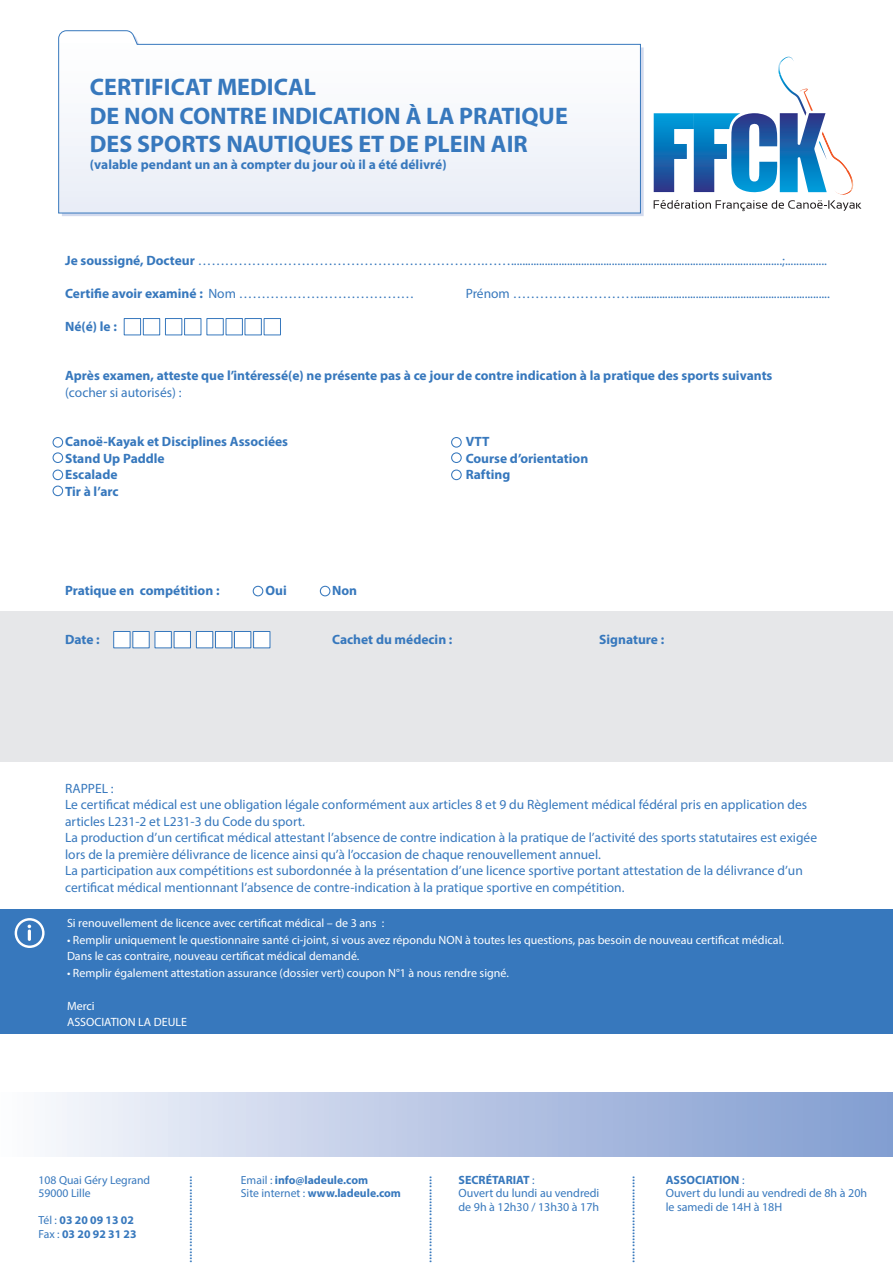
<style>
.page{position:relative;width:893px;height:1263px;background:#fff}
.page>*{position:absolute;margin:0;border:0;box-sizing:border-box;transform-origin:0 0}
.t1{font:700 24px/28.8px "Myriad Pro";color:#3778bd}
.t2{font:15px "Myriad Pro";color:#3778bd}
.t3{font:13.5px/16.5px "Myriad Pro";color:#3778bd}
.t4{font:700 13.5px "Myriad Pro";color:#3778bd}
.t5{font:12px/16.5px "Myriad Pro";color:#fff}
.t6{font:12px/13.5px "Myriad Pro";color:#3778bd}
.t7{font:700 11.7px/13.5px "Myriad Pro";color:#3778bd}
.t8{font:11.7px/13.5px "Myriad Pro";color:#3778bd}
.s1{font-weight:700}
.s2{font-weight:400}
</style>
<div class="page">
<div style="left:0;top:611px;width:893px;height:151px;background:#e6e7e9"></div>
<div style="left:0;top:1093px;width:893px;height:63px;background:linear-gradient(to right,#f9f9fd,#7f9acf)"></div>
<div style="left:53px;top:437px;width:10px;height:11px;border:1px solid #3778bd;border-radius:50%"></div>
<div style="left:53px;top:452px;width:10px;height:11px;border:1px solid #3778bd;border-radius:50%"></div>
<div style="left:53px;top:469px;width:10px;height:11px;border:1px solid #3778bd;border-radius:50%"></div>
<div style="left:451px;top:437px;width:11px;height:11px;border:1px solid #3778bd;border-radius:50%"></div>
<div style="left:451px;top:452px;width:11px;height:11px;border:1px solid #3778bd;border-radius:50%"></div>
<div style="left:451px;top:469px;width:11px;height:11px;border:1px solid #3778bd;border-radius:50%"></div>
<div style="left:53px;top:485px;width:10px;height:11px;border:1px solid #3778bd;border-radius:50%"></div>
<div style="left:320px;top:586px;width:10px;height:10px;border:1px solid #3778bd;border-radius:50%"></div>
<div style="left:253px;top:586px;width:10px;height:10px;border:1px solid #3778bd;border-radius:50%"></div>
<svg style="left:62px;top:47px;width:582px;height:169px;background:#bdcde7"></svg>
<svg style="left:58px;top:30px;width:583px;height:183px"></svg>
<div style="left:113px;top:631px;width:17px;height:17px;background:#fff;border:1px solid #3778bd"></div>
<div style="left:133px;top:631px;width:16px;height:17px;background:#fff;border:1px solid #3778bd"></div>
<div style="left:155px;top:631px;width:17px;height:17px;background:#fff;border:1px solid #3778bd"></div>
<div style="left:174px;top:631px;width:17px;height:17px;background:#fff;border:1px solid #3778bd"></div>
<div style="left:196px;top:631px;width:17px;height:17px;background:#fff;border:1px solid #3778bd"></div>
<div style="left:215px;top:631px;width:17px;height:17px;background:#fff;border:1px solid #3778bd"></div>
<div style="left:234px;top:631px;width:17px;height:17px;background:#fff;border:1px solid #3778bd"></div>
<div style="left:253px;top:631px;width:17px;height:17px;background:#fff;border:1px solid #3778bd"></div>
<div style="left:124px;top:318px;width:17px;height:17px;background:#fff;border:1px solid #3778bd"></div>
<div style="left:143px;top:318px;width:17px;height:17px;background:#fff;border:1px solid #3778bd"></div>
<div style="left:165px;top:318px;width:17px;height:17px;background:#fff;border:1px solid #3778bd"></div>
<div style="left:184px;top:318px;width:17px;height:17px;background:#fff;border:1px solid #3778bd"></div>
<div style="left:207px;top:318px;width:16px;height:17px;background:#fff;border:1px solid #3778bd"></div>
<div style="left:226px;top:318px;width:17px;height:17px;background:#fff;border:1px solid #3778bd"></div>
<div style="left:245px;top:318px;width:17px;height:17px;background:#fff;border:1px solid #3778bd"></div>
<div style="left:264px;top:318px;width:17px;height:17px;background:#fff;border:1px solid #3778bd"></div>
<svg style="left:654px;top:57px;width:207px;height:154px"></svg>
<div style="left:0;top:909px;width:893px;height:125px;background:#3778bd"></div>
<svg style="left:15px;top:918px;width:30px;height:30px"></svg>
<h1 class="t1" style="left:90px;top:72px;width:479px">CERTIFICAT MEDICAL<br>DE NON CONTRE INDICATION À LA PRATIQUE<br>DES SPORTS NAUTIQUES ET DE PLEIN AIR</h1>
<p class="t4" style="left:90px;top:156px;width:358px">(valable pendant un an à compter du jour où il a été délivré)</p>
<p class="t3" style="left:65px;top:252px;width:763px"><span class="s1">Je soussigné, Docteur</span> ……………………………………………………….…….................................................................................................;...............</p>
<p class="t4" style="left:65px;top:284px;width:351px">Certifie avoir examiné : <span class="s2">Nom …………………………………</span></p>
<p class="t3" style="left:466px;top:285px;width:366px">Prénom ………………………......................................................................</p>
<p class="t4" style="left:65px;top:317px;width:53px">Né(é) le :</p>
<p class="t4" style="left:65px;top:367px;width:709px">Après examen, atteste que l’intéressé(e) ne présente pas à ce jour de contre indication à la pratique des sports suivants</p>
<p class="t3" style="left:65px;top:384px;width:118px">(cocher si autorisés) :</p>
<p class="t4" style="left:65px;top:433px;width:225px">Canoë-Kayak et Disciplines Associées</p>
<p class="t4" style="left:466px;top:433px;width:25px">VTT</p>
<p class="t4" style="left:65px;top:449px;width:101px">Stand Up Paddle</p>
<p class="t4" style="left:466px;top:449px;width:124px">Course d’orientation</p>
<p class="t4" style="left:65px;top:466px;width:54px">Escalade</p>
<p class="t4" style="left:466px;top:466px;width:46px">Rafting</p>
<p class="t4" style="left:65px;top:482px;width:55px">Tir à l’arc</p>
<p class="t4" style="left:65px;top:581px;width:156px">Pratique en compétition :</p>
<p class="t4" style="left:265px;top:581px;width:23px">Oui</p>
<p class="t4" style="left:332px;top:581px;width:26px">Non</p>
<p class="t4" style="left:65px;top:631px;width:36px">Date :</p>
<p class="t4" style="left:332px;top:631px;width:122px">Cachet du médecin :</p>
<p class="t4" style="left:599px;top:631px;width:67px">Signature :</p>
<p class="t3" style="left:65px;top:780px;width:753px">RAPPEL :<br>Le certificat médical est une obligation légale conformément aux articles 8 et 9 du Règlement médical fédéral pris en application des articles L231-2 et L231-3 du Code du sport.<br>La production d’un certificat médical attestant l’absence de contre indication à la pratique de l’activité des sports statutaires est exigée lors de la première délivrance de licence ainsi qu’à l’occasion de chaque renouvellement annuel.<br>La participation aux compétitions est subordonnée à la présentation d’une licence sportive portant attestation de la délivrance d’un certificat médical mentionnant l’absence de contre-indication à la pratique sportive en compétition.</p>
<p class="t5" style="left:67px;top:915px;width:319px">Si renouvellement de licence avec certificat médical – de 3 ans :</p>
<p class="t5" style="left:67px;top:931px;width:718px">• Remplir uniquement le questionnaire santé ci-joint, si vous avez répondu NON à toutes les questions, pas besoin de nouveau certificat médical.<br>Dans le cas contraire, nouveau certificat médical demandé.</p>
<p class="t5" style="left:67px;top:964px;width:443px">• Remplir également attestation assurance (dossier vert) coupon N°1 à nous rendre signé.</p>
<p class="t5" style="left:67px;top:997px;width:122px">Merci<br>ASSOCIATION LA DEULE</p>
<p class="t8" style="left:39px;top:1173px;width:113px">108 Quai Géry Legrand<br>59000 Lille</p>
<p class="t7" style="left:39px;top:1213px;width:99px"><span class="s2">Tél :</span> 03 20 09 13 02<br><span class="s2">Fax :</span> 03 20 92 31 23</p>
<p class="t7" style="left:241px;top:1172px;width:162px"><span class="s2">Email :</span> info@ladeule.com<br><span class="s2">Site internet :</span> www.ladeule.com</p>
<p class="t6" style="left:459px;top:1173px;width:142px"><span class="s1">SECRÉTARIAT</span> :<br>Ouvert du lundi au vendredi de 9h à 12h30 / 13h30 à 17h</p>
<p class="t6" style="left:666px;top:1173px;width:203px"><span class="s1">ASSOCIATION</span> :<br>Ouvert du lundi au vendredi de 8h à 20h le samedi de 14H à 18H</p>
<p class="t2" style="left:178px;top:1263px;width:88px;rotate:-90deg">............................</p>
<p class="t2" style="left:417px;top:1263px;width:88px;rotate:-90deg">............................</p>
<p class="t2" style="left:620px;top:1263px;width:88px;rotate:-90deg">............................</p>
</div>
